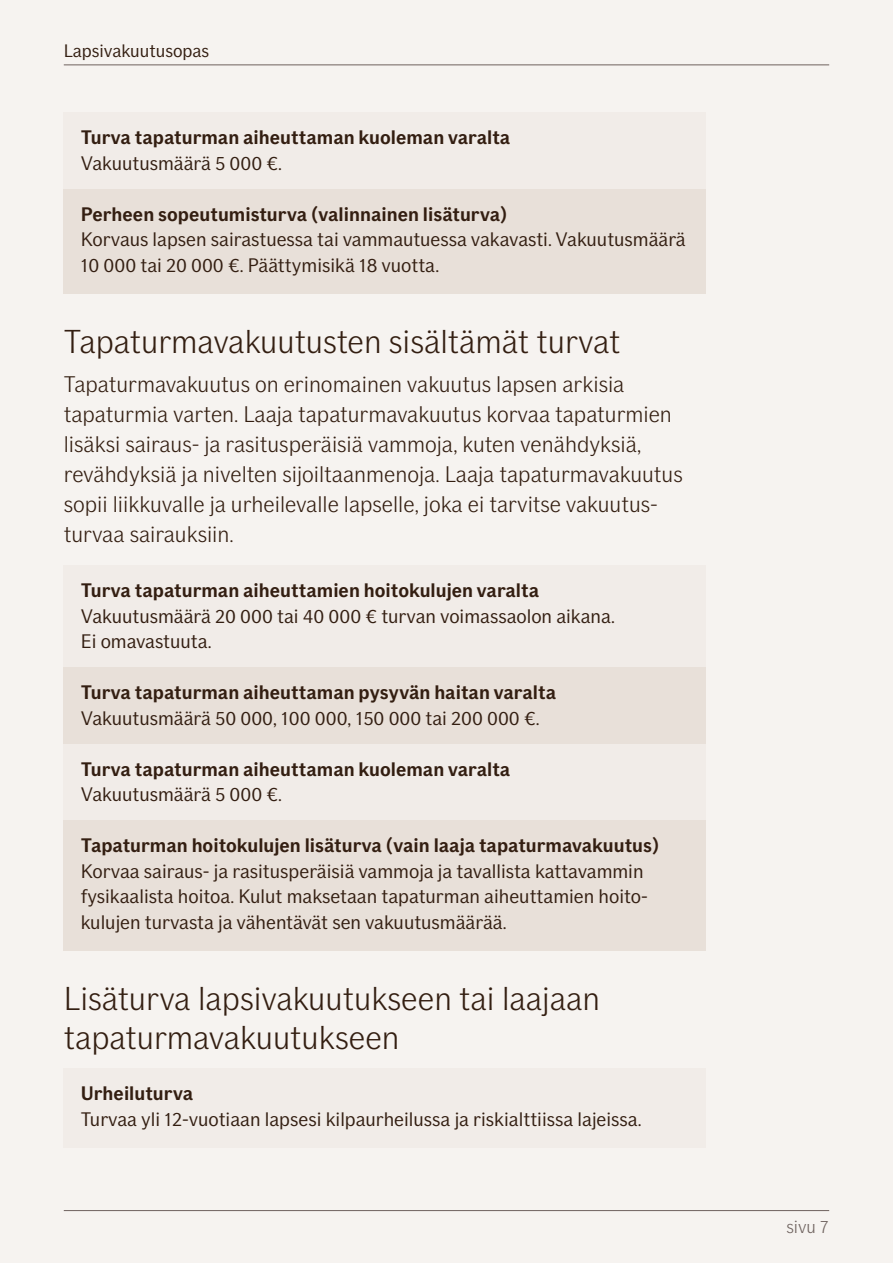
<style>
.page{position:relative;width:893px;height:1263px;background:#f6f3f0}
.page>*{position:absolute;margin:0;border:0;box-sizing:border-box;transform-origin:0 0}
.t1{font:300 33px/39px "If Sans";color:#331e11}
.t2{font:300 22.5px/30px "If Sans";color:#331e11}
.t3{font:19.5px/25.5px "If Sans";color:#331e11}
.t4{font:700 19.5px "If Sans";color:#331e11}
.t5{font:18px "If Sans";color:#331e11}
.t6{font:300 18px "If Sans";color:#6e625e}
</style>
<div class="page">
<hr style="left:64px;top:64px;width:765px;height:1px;background:#6e625e">
<hr style="left:64px;top:1210px;width:765px;height:1px;background:#6e625e">
<div style="left:64px;top:113px;width:642px;height:79px;background:#f1ece8"></div>
<div style="left:64px;top:189px;width:642px;height:105px;background:#e8e0d9"></div>
<div style="left:64px;top:566px;width:642px;height:104px;background:#f1ece8"></div>
<div style="left:64px;top:668px;width:642px;height:79px;background:#e8e0d9"></div>
<div style="left:64px;top:744px;width:642px;height:79px;background:#f1ece8"></div>
<div style="left:64px;top:821px;width:642px;height:130px;background:#e8e0d9"></div>
<div style="left:64px;top:1069px;width:642px;height:79px;background:#f1ece8"></div>
<p class="t5" style="left:64px;top:40px;width:147px">Lapsivakuutusopas</p>
<p class="t4" style="left:81px;top:126px;width:431px">Turva tapaturman aiheuttaman kuoleman varalta</p>
<p class="t3" style="left:81px;top:150px;width:203px">Vakuutusmäärä 5 000 €.</p>
<p class="t4" style="left:81px;top:203px;width:428px">Perheen sopeutumisturva (valinnainen lisäturva)</p>
<p class="t3" style="left:81px;top:227px;width:606px">Korvaus lapsen sairastuessa tai vammautuessa vakavasti. Vakuutusmäärä<br>10 000 tai 20 000 €. Päättymisikä 18 vuotta.</p>
<h1 class="t1" style="left:64px;top:322px;width:558px">Tapaturmavakuutusten sisältämät turvat</h1>
<p class="t2" style="left:64px;top:369px;width:620px">Tapaturmavakuutus on erinomainen vakuutus lapsen arkisia tapaturmia varten. Laaja tapaturmavakuutus korvaa tapaturmien lisäksi sairaus- ja rasitusperäisiä vammoja, kuten venähdyksiä, revähdyksiä ja nivelten sijoiltaanmenoja. Laaja tapaturmavakuutus sopii liikkuvalle ja urheilevalle lapselle, joka ei tarvitse vakuutus&shy;turvaa sairauksiin.</p>
<p class="t4" style="left:81px;top:579px;width:460px">Turva tapaturman aiheuttamien hoitokulujen varalta</p>
<p class="t3" style="left:81px;top:603px;width:536px">Vakuutusmäärä 20 000 tai 40 000 € turvan voimassaolon aikana.<br>Ei omavastuuta.</p>
<p class="t4" style="left:81px;top:681px;width:477px">Turva tapaturman aiheuttaman pysyvän haitan varalta</p>
<p class="t3" style="left:81px;top:705px;width:460px">Vakuutusmäärä 50 000, 100 000, 150 000 tai 200 000 €.</p>
<p class="t4" style="left:81px;top:757px;width:431px">Turva tapaturman aiheuttaman kuoleman varalta</p>
<p class="t3" style="left:81px;top:782px;width:203px">Vakuutusmäärä 5 000 €.</p>
<p class="t4" style="left:81px;top:834px;width:580px">Tapaturman hoitokulujen lisäturva (vain laaja tapaturmavakuutus)</p>
<p class="t3" style="left:81px;top:858px;width:569px">Korvaa sairaus- ja rasitusperäisiä vammoja ja tavallista kattavammin fysikaalista hoitoa. Kulut maksetaan tapaturman aiheuttamien hoito&shy;kulujen turvasta ja vähentävät sen vakuutusmäärää.</p>
<h1 class="t1" style="left:64px;top:979px;width:538px">Lisäturva lapsivakuutukseen tai laajaan tapaturmavakuutukseen</h1>
<p class="t4" style="left:81px;top:1082px;width:114px">Urheiluturva</p>
<p class="t3" style="left:81px;top:1106px;width:562px">Turvaa yli 12-vuotiaan lapsesi kilpaurheilussa ja riskialttiissa lajeissa.</p>
<p class="t6" style="left:786px;top:1217px;width:44px">sivu 7</p>
</div>
